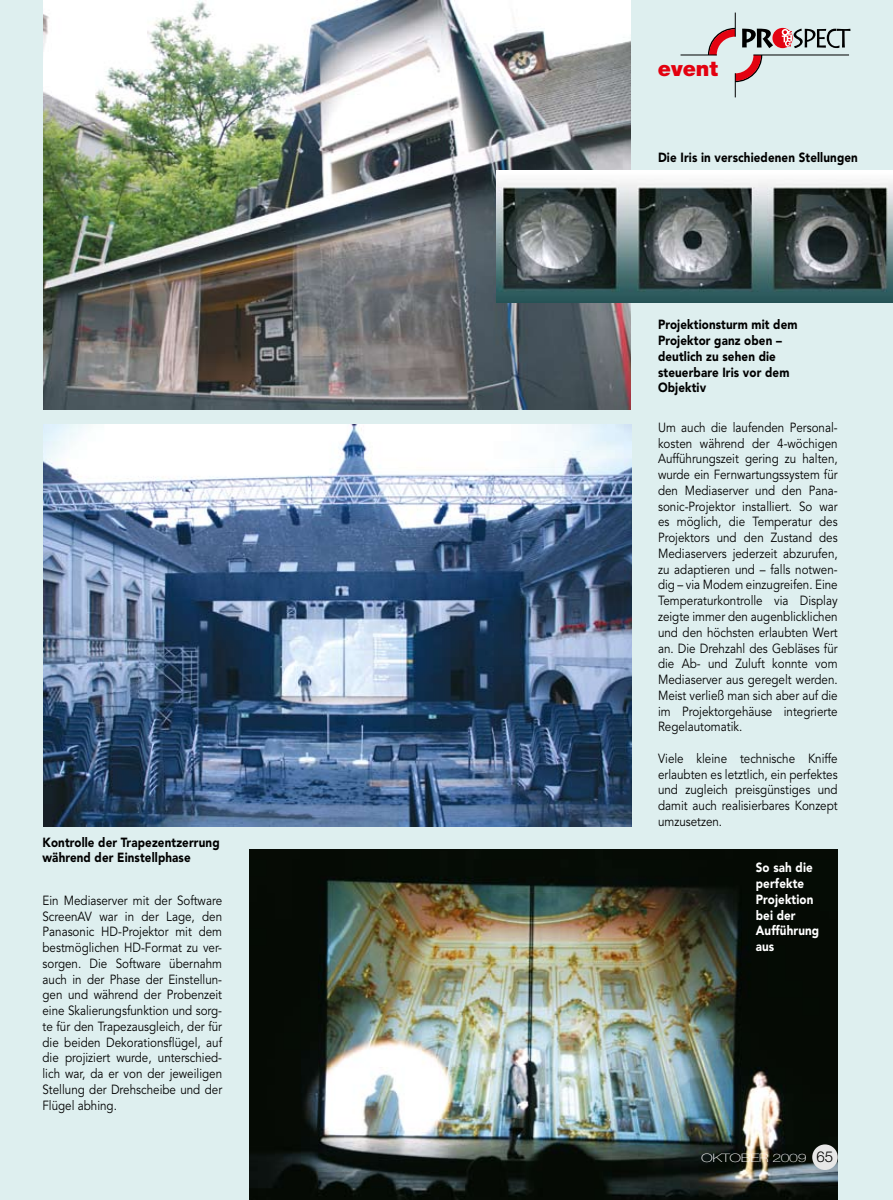
<style>
.page{position:relative;width:893px;height:1200px;background:#fff}
.page>*{position:absolute;margin:0;border:0;box-sizing:border-box;transform-origin:0 0}
.t1{font:900 21px "Helvetica Neue";color:#e3000f}
.t2{font:13.2px/15.8px "Avenir";color:#000;text-align:justify;scale:.88 1}
.t3{font:900 13.2px/15.8px "Avenir";letter-spacing:.01em;color:#000;scale:.88 1}
.t4{font:900 13.2px/15.8px "Avenir";letter-spacing:.01em;color:#fff;scale:.88 1}
.t5{font:100 11.7px "Helvetica Neue";letter-spacing:-.025em;color:#fff;scale:1.35 1}
.s1{font-weight:300;font-size:15px;color:#000}
</style>
<div class="page">
<div style="left:0;top:0;width:893px;height:1199px;background:#deefef"></div>
<img style="left:43px;top:0;width:588px;height:410px">
<svg style="left:705px;top:13px;width:145px;height:84px"></svg>
<hr style="left:753px;top:55px;width:96px;height:1px;background:#000">
<hr style="left:680px;top:55px;width:37px;height:1px;background:#000">
<img style="left:43px;top:424px;width:589px;height:402px">
<img style="left:249px;top:849px;width:589px;height:350px">
<div style="left:812px;top:1144px;width:26px;height:25px;background:#e7e7e7;border-radius:50%"></div>
<img style="left:497px;top:170px;width:396px;height:132px">
<p class="t3" style="left:43px;top:833px;width:203px">Kontrolle der Trapezentzerrung während der Einstellphase</p>
<p class="t2" style="left:43px;top:892px;width:206px">Ein Mediaserver mit der Software ScreenAV war in der Lage, den Panasonic HD-Projektor mit dem bestmöglichen HD-Format zu ver&shy;sorgen. Die Software übernahm auch in der Phase der Einstellun&shy;gen und während der Probenzeit eine Skalierungsfunktion und sorg&shy;te für den Trapezausgleich, der für die beiden Dekorationsflügel, auf die projiziert wurde, unterschied&shy;lich war, da er von der jeweiligen Stellung der Drehscheibe und der Flügel abhing.</p>
<h1 class="t1" style="left:658px;top:56px;width:62px">event</h1>
<p class="t3" style="left:658px;top:149px;width:229px">Die Iris in verschiedenen Stellungen</p>
<p class="t3" style="left:658px;top:316px;width:160px">Projektionsturm mit dem<br>Projektor ganz oben – deutlich zu sehen die steuerbare Iris vor dem<br>Objektiv</p>
<p class="t2" style="left:658px;top:419px;width:206px">Um auch die laufenden Personal&shy;kosten während der 4-wöchigen Aufführungszeit gering zu halten, wurde ein Fernwartungssystem für den Mediaserver und den Pana&shy;sonic-Projektor installiert. So war es möglich, die Temperatur des Projektors und den Zustand des Mediaservers jederzeit abzurufen, zu adaptieren und – falls notwen&shy;dig – via Modem einzugreifen. Eine Temperaturkontrolle via Display zeigte immer den augenblicklichen und den höchsten erlaubten Wert an. Die Drehzahl des Gebläses für die Ab- und Zuluft konnte vom Mediaserver aus geregelt werden.<br>Meist verließ man sich aber auf die im Projektorgehäuse integrierte Regelautomatik.</p>
<p class="t2" style="left:658px;top:750px;width:206px">Viele kleine technische Kniffe erlaubten es letztlich, ein perfektes und zugleich preisgünstiges und damit auch realisierbares Konzept umzusetzen.</p>
<p class="t4" style="left:756px;top:859px;width:74px">So sah die perfekte<br>Projektion bei der<br>Aufführung aus</p>
<p class="t5" style="left:701px;top:1150px;width:99px">OKTOBER 2009 <span class="s1">65</span></p>
</div>
